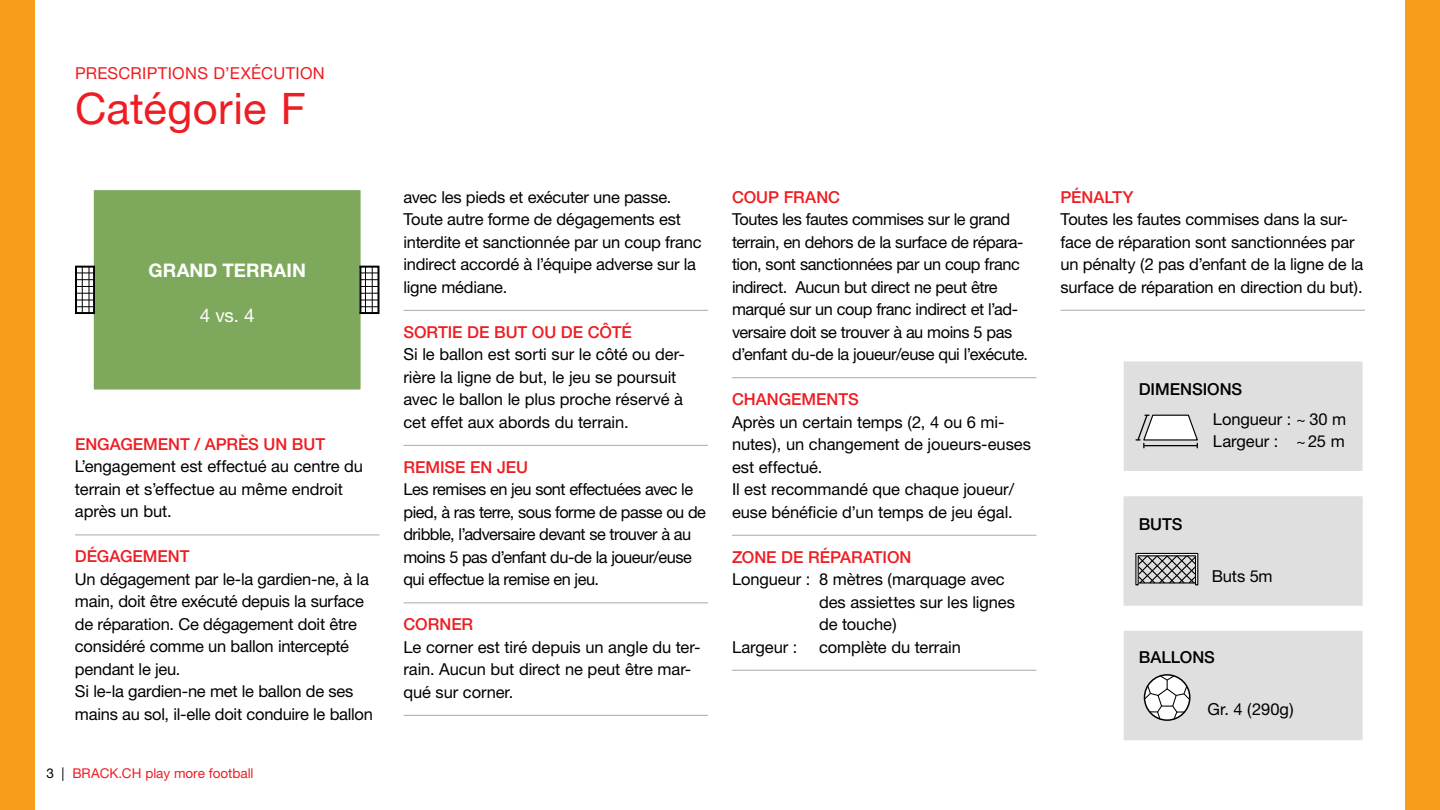
<style>
.page{position:relative;width:1440px;height:810px;background:#fff}
.page>*{position:absolute;margin:0;border:0;box-sizing:border-box;transform-origin:0 0}
.t1{font:43.5px "Helvetica Neue";letter-spacing:.01em;color:#ee1d23}
.t2{font:700 18.75px "Helvetica Neue";letter-spacing:.005em;color:#fff}
.t3{font:18.75px "Helvetica Neue";color:#fff}
.t4{font:16.5px/22.5px "Helvetica Neue";letter-spacing:-.015em;color:#000}
.t5{font:16.5px/22.5px "Helvetica Neue";letter-spacing:-.035em;color:#000}
.t6{font:500 16.5px "Helvetica Neue";letter-spacing:-.005em;color:#ee1d23}
.t7{font:16.5px "Helvetica Neue";letter-spacing:.02em;color:#ee1d23}
.t8{font:500 16.5px "Helvetica Neue";letter-spacing:-.005em;color:#000}
.t9{font:13.5px "Helvetica Neue";color:#ee1d23}
.s1{color:#000}
</style>
<div class="page">
<div style="left:0;top:0;width:34px;height:810px;background:#f89c1c"></div>
<div style="left:91px;top:188px;width:272px;height:204px;background:#7ea95c;border:3px solid #fff"></div>
<div style="left:75px;top:266px;width:21px;height:48px;border:2px solid #000"></div>
<svg style="left:76px;top:306px;width:17px;height:1px"></svg>
<svg style="left:76px;top:293px;width:17px;height:7px"></svg>
<svg style="left:76px;top:286px;width:17px;height:1px"></svg>
<svg style="left:76px;top:279px;width:17px;height:1px"></svg>
<svg style="left:76px;top:272px;width:17px;height:1px"></svg>
<hr style="left:82px;top:267px;width:1px;height:47px;background:#000">
<hr style="left:89px;top:267px;width:1px;height:47px;background:#000">
<hr style="left:93px;top:266px;width:2px;height:48px;background:#000">
<div style="left:359px;top:266px;width:21px;height:48px;border:2px solid #000"></div>
<svg style="left:361px;top:272px;width:17px;height:1px"></svg>
<svg style="left:361px;top:279px;width:17px;height:1px"></svg>
<svg style="left:361px;top:286px;width:17px;height:1px"></svg>
<svg style="left:361px;top:293px;width:17px;height:7px"></svg>
<svg style="left:361px;top:306px;width:17px;height:1px"></svg>
<hr style="left:372px;top:266px;width:1px;height:47px;background:#000">
<hr style="left:365px;top:266px;width:1px;height:47px;background:#000">
<hr style="left:360px;top:266px;width:1px;height:48px;background:#000">
<hr style="left:75px;top:535px;width:305px;height:1px;background:#a9a9a9">
<hr style="left:404px;top:310px;width:304px;height:1px;background:#a9a9a9">
<hr style="left:404px;top:445px;width:304px;height:1px;background:#a9a9a9">
<hr style="left:404px;top:602px;width:304px;height:1px;background:#a9a9a9">
<hr style="left:404px;top:715px;width:304px;height:1px;background:#a9a9a9">
<hr style="left:732px;top:377px;width:305px;height:1px;background:#a9a9a9">
<hr style="left:732px;top:535px;width:305px;height:1px;background:#a9a9a9">
<hr style="left:732px;top:670px;width:305px;height:1px;background:#a9a9a9">
<hr style="left:1060px;top:310px;width:305px;height:1px;background:#a9a9a9">
<div style="left:1406px;top:0;width:34px;height:810px;background:#f89c1c"></div>
<div style="left:1124px;top:361px;width:239px;height:110px;background:#e0dfdf"></div>
<svg style="left:1123px;top:496px;width:240px;height:110px;background:#d8d7d7"></svg>
<svg style="left:1124px;top:631px;width:239px;height:109px;background:#dedddd"></svg>
<p class="t7" style="left:75px;top:63px;width:251px">prescriptions d’exécution</p>
<h1 class="t1" style="left:75px;top:83px;width:232px">Catégorie F</h1>
<p class="t2" style="left:149px;top:259px;width:159px">GRAND TERRAIN</p>
<p class="t3" style="left:200px;top:304px;width:56px">4 vs. 4</p>
<p class="t6" style="left:75px;top:434px;width:252px">ENGAGEMENT / APRÈS UN BUT</p>
<p class="t4" style="left:75px;top:455px;width:290px">L’engagement est effectué au centre du terrain et s’effectue au même endroit après un but.</p>
<p class="t6" style="left:75px;top:547px;width:116px">DÉGAGEMENT</p>
<p class="t4" style="left:75px;top:567px;width:299px">Un dégagement par le-la gardien-ne, à la main, doit être exécuté depuis la surface de réparation. Ce dégagement doit être considéré comme un ballon intercepté pendant le jeu.<br>Si le-la gardien-ne met le ballon de ses mains au sol, il-elle doit conduire le ballon</p>
<p class="t9" style="left:46px;top:765px;width:209px"><span class="s1">3 |</span> BRACK.CH play more football</p>
<p class="t4" style="left:404px;top:185px;width:300px">avec les pieds et exécuter une passe.<br>Toute autre forme de dégagements est interdite et sanctionnée par un coup franc indirect accordé à l’équipe adverse sur la ligne médiane.</p>
<p class="t6" style="left:404px;top:322px;width:230px">SORTIE DE BUT OU DE CÔTÉ</p>
<p class="t4" style="left:403px;top:343px;width:283px">Si le ballon est sorti sur le côté ou der&shy;rière la ligne de but, le jeu se poursuit avec le ballon le plus proche réservé à cet effet aux abords du terrain.</p>
<p class="t6" style="left:403px;top:457px;width:126px">REMISE EN JEU</p>
<p class="t5" style="left:404px;top:478px;width:304px">Les remises en jeu sont effectuées avec le pied, à ras terre, sous forme de passe ou de dribble, l’adversaire devant se trouver à au moins 5 pas d’enfant du-de la joueur/euse qui effectue la remise en jeu.</p>
<p class="t6" style="left:404px;top:615px;width:71px">CORNER</p>
<p class="t4" style="left:404px;top:635px;width:298px">Le corner est tiré depuis un angle du ter&shy;rain. Aucun but direct ne peut être mar&shy;qué sur corner.</p>
<p class="t6" style="left:732px;top:187px;width:97px">COUP FRANC</p>
<p class="t4" style="left:732px;top:208px;width:298px">Toutes les fautes commises sur le grand terrain, en dehors de la surface de répara&shy;tion, sont sanctionnées par un coup franc indirect. Aucun but direct ne peut être marqué sur un coup franc indirect et l’ad&shy;versaire doit se trouver à au moins 5 pas d’enfant du-de la joueur/euse qui l’exécute.</p>
<p class="t6" style="left:732px;top:389px;width:128px">CHANGEMENTS</p>
<p class="t4" style="left:732px;top:410px;width:301px">Après un certain temps (2, 4 ou 6 mi&shy;nutes), un changement de joueurs-euses est effectué.<br>I l est recommandé que chaque joueur/ euse bénéficie d’un temps de jeu égal.</p>
<p class="t6" style="left:732px;top:547px;width:179px">ZONE DE RÉPARATION</p>
<p class="t4" style="left:732px;top:568px;width:274px">Longueur : 8 mètres (marquage avec</p>
<p class="t4" style="left:819px;top:590px;width:198px">des assiettes sur les lignes</p>
<p class="t4" style="left:819px;top:613px;width:79px">de touche)</p>
<p class="t4" style="left:732px;top:635px;width:67px">Largeur :</p>
<p class="t4" style="left:819px;top:635px;width:143px">complète du terrain</p>
<p class="t6" style="left:1060px;top:187px;width:75px">PÉNALTY</p>
<p class="t4" style="left:1061px;top:208px;width:304px">Toutes les fautes commises dans la sur&shy;face de réparation sont sanctionnées par un pénalty (2 pas d’enfant de la ligne de la surface de réparation en direction du but).</p>
<p class="t8" style="left:1139px;top:379px;width:105px">DIMENSIONS</p>
<p class="t4" style="left:1213px;top:407px;width:135px">Longueur : ~ 30 m<br>Largeur : ~ 25 m</p>
<p class="t8" style="left:1139px;top:514px;width:45px">BUTS</p>
<p class="t4" style="left:1212px;top:565px;width:62px">Buts 5m</p>
<p class="t8" style="left:1139px;top:647px;width:77px">BALLONS</p>
<p class="t4" style="left:1208px;top:698px;width:88px">Gr. 4 (290g)</p>
</div>
